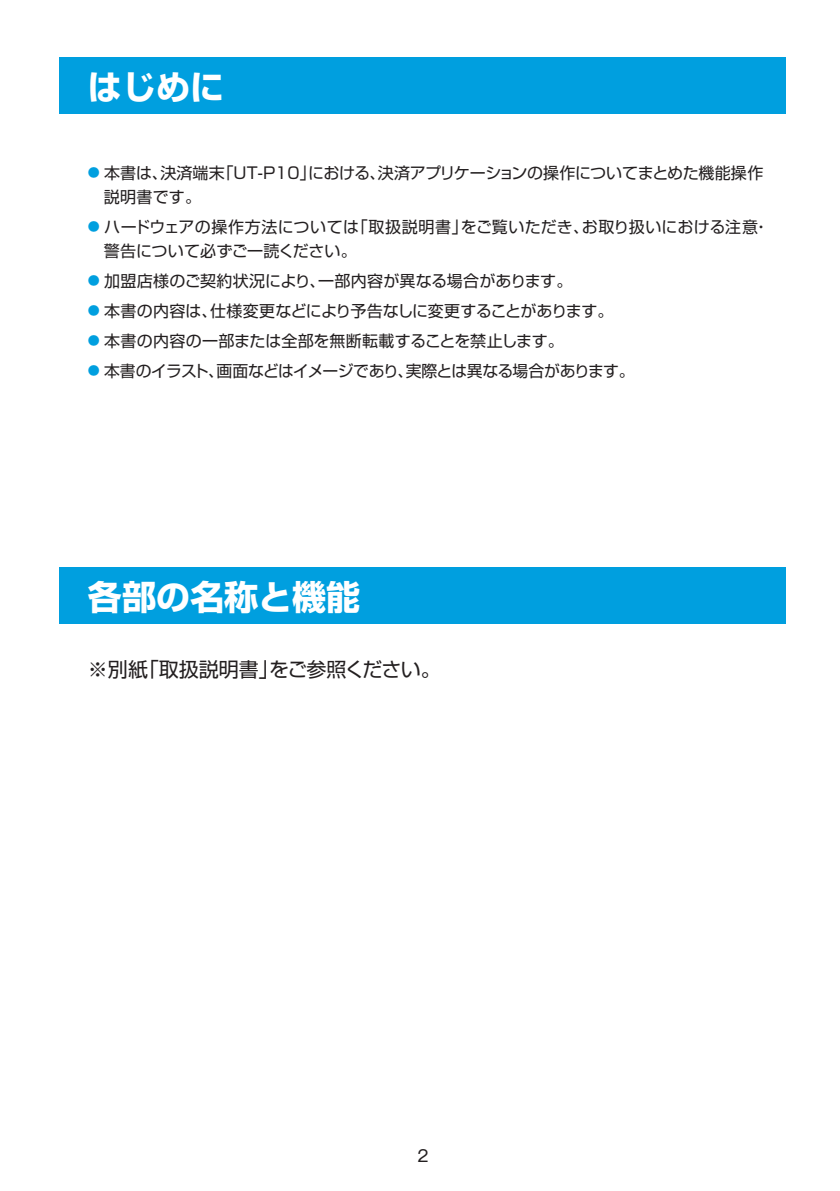
<style>
.page{position:relative;width:840px;height:1191px;background:#fff}
.page>*{position:absolute;margin:0;border:0;box-sizing:border-box;transform-origin:0 0}
.t1{font:700 34px "Shin Go Pr 6";color:#fff}
.t2{font:20px "Shin Go Pr 6";letter-spacing:-.015em;color:#231f20}
.t3{font:20px "Shin Go Pr 6";letter-spacing:-.055em;color:#231f20}
.t4{font:16px "Shin Go Pr 6";letter-spacing:-.01em;color:#231f20}
.t5{font:16px/30px "Shin Go Pr 6";letter-spacing:.01em;color:#231f20}
.t6{font:16px "Shin Go Pr 6";letter-spacing:.02em;color:#231f20}
.t7{font:16px "Shin Go Pr 6";letter-spacing:-.045em;color:#231f20}
.t8{font:16px "Shin Go Pr 6";letter-spacing:-.035em;color:#231f20}
.t9{font:16px "Shin Go Pr 6";letter-spacing:-.04em;color:#231f20}
.t10{font:16px "Gothic MB101 Pr 6";color:#231f20}
.t11{font:12px "Shin Go Pr 6";color:#009fdf}
</style>
<div class="page">
<div style="left:60px;top:57px;width:725px;height:56px;background:#009fdf"></div>
<div style="left:60px;top:567px;width:725px;height:57px;background:#009fdf"></div>
<h1 class="t1" style="left:88px;top:60px;width:137px">はじめに</h1>
<p class="t4" style="left:217px;top:159px;width:100px">「UT P- 10」</p>
<p class="t4" style="left:378px;top:159px;width:386px">決済アプリケーションの操作についてまとめた機能操作</p>
<p class="t4" style="left:104px;top:159px;width:65px">本書は、</p>
<p class="t4" style="left:160px;top:159px;width:66px">決済端末</p>
<p class="t4" style="left:308px;top:159px;width:79px">における、</p>
<p class="t11" style="left:88px;top:163px;width:13px">●</p>
<p class="t4" style="left:104px;top:183px;width:99px">説明書です。</p>
<p class="t4" style="left:351px;top:213px;width:117px">「取扱説明書」</p>
<p class="t4" style="left:460px;top:213px;width:130px">をご覧いただき、</p>
<p class="t6" style="left:104px;top:213px;width:256px">ハードウェアの操作方法については</p>
<p class="t4" style="left:581px;top:213px;width:177px">お取り扱いにおける注意</p>
<p class="t11" style="left:88px;top:217px;width:13px">●</p>
<p class="t4" style="left:752px;top:213px;width:17px">・</p>
<p class="t5" style="left:318px;top:234px;width:256px;text-indent:-214px">警告について必ずご一読ください。<br>一部内容が異なる場合があります。</p>
<p class="t6" style="left:104px;top:267px;width:223px">加盟店様のご契約状況により、</p>
<p class="t11" style="left:88px;top:271px;width:13px">●</p>
<p class="t8" style="left:210px;top:297px;width:404px">仕様変更などにより予告なしに変更することがあります。</p>
<p class="t4" style="left:104px;top:297px;width:115px">本書の内容は、</p>
<p class="t11" style="left:88px;top:301px;width:13px">●</p>
<p class="t4" style="left:104px;top:327px;width:461px">本書の内容の一部または全部を無断転載することを禁止します。</p>
<p class="t11" style="left:88px;top:331px;width:13px">●</p>
<p class="t7" style="left:216px;top:357px;width:419px">画面などはイメージであり実際とは異なる場合があります。</p>
<p class="t9" style="left:104px;top:357px;width:121px">本書のイラスト、</p>
<p class="t11" style="left:88px;top:361px;width:13px">●</p>
<p class="t4" style="left:397px;top:357px;width:17px">、</p>
<h1 class="t1" style="left:88px;top:570px;width:273px">各部の名称と機能</h1>
<p class="t2" style="left:139px;top:653px;width:141px">「取扱説明書」</p>
<p class="t2" style="left:88px;top:653px;width:61px">※別紙</p>
<p class="t3" style="left:269px;top:653px;width:173px">をご参照ください。</p>
<p class="t10" style="left:417px;top:1142px;width:12px">2</p>
</div>
